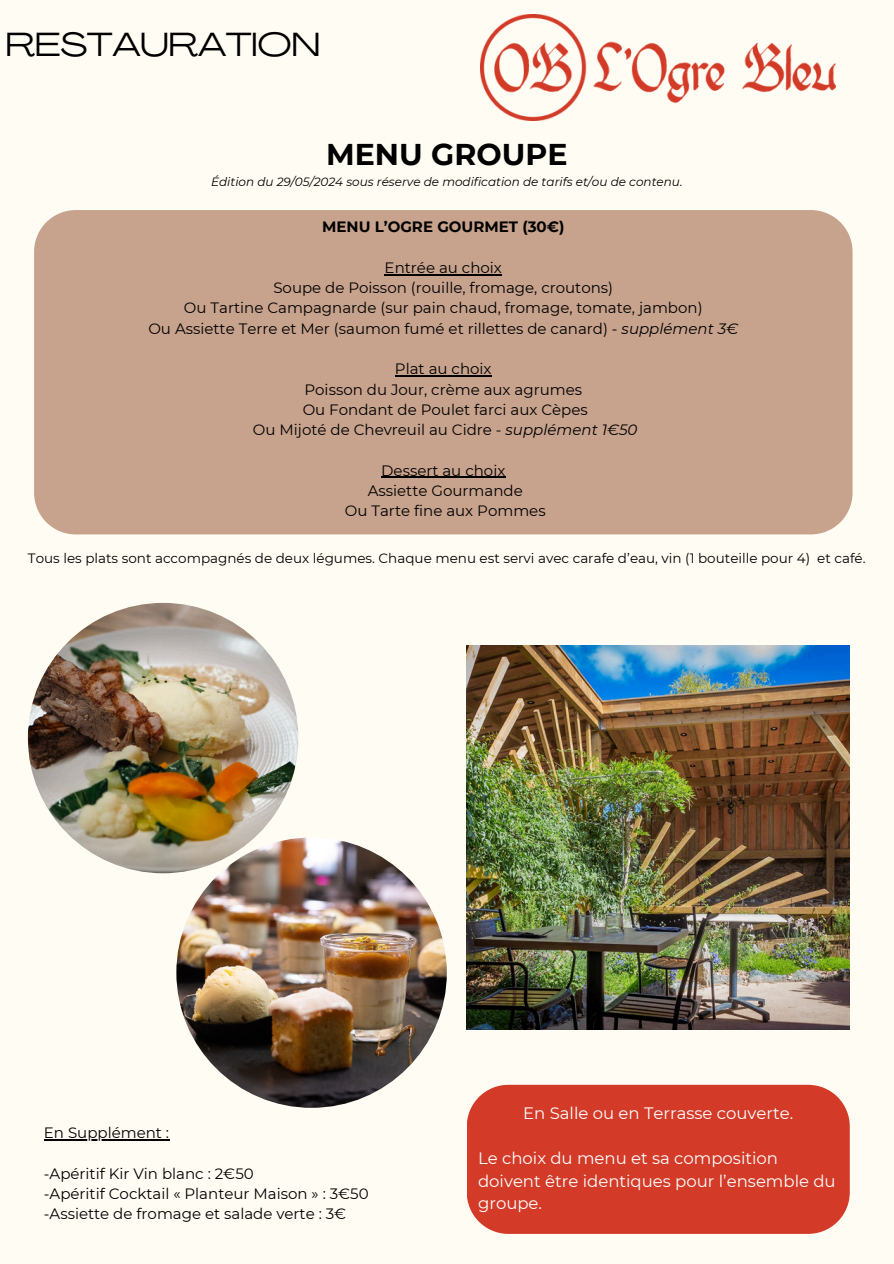
<style>
.page{position:relative;width:894px;height:1264px;background:#fff}
.page>*{position:absolute;margin:0;border:0;box-sizing:border-box;transform-origin:0 0}
.t1{font:33px "Agrandir Grand";color:#000}
.t2{font:700 30px "Montserrat";color:#000}
.t3{font:16.5px/22.5px "Montserrat";color:#fff}
.t4{font:15px/20.2px "Montserrat";color:#000;text-align:center}
.t5{font:700 15px "Montserrat";color:#000}
.t6{font:13.5px "Montserrat";color:#000}
.t7{font:italic 12px "Montserrat";color:#000}
.s1{font-style:italic}
</style>
<div class="page">
<div style="left:0;top:0;width:893px;height:1263px;background:#fffcf3"></div>
<div style="left:34px;top:210px;width:818px;height:324px;background:#c7a28c"></div>
<hr style="left:384px;top:274px;width:118px;height:1px;background:#000">
<hr style="left:395px;top:375px;width:96px;height:1px;background:#000">
<hr style="left:381px;top:476px;width:124px;height:2px;background:#000">
<img style="left:28px;top:603px;width:270px;height:270px;border-radius:50%">
<img style="left:176px;top:837px;width:270px;height:270px;border-radius:50%">
<div style="left:467px;top:1084px;width:382px;height:149px;background:#d33a27"></div>
<img style="left:481px;top:14px;width:354px;height:106px">
<img style="left:466px;top:645px;width:383px;height:384px">
<hr style="left:44px;top:1139px;width:125px;height:1px;background:#000">
<p class="t1" style="left:6px;top:31px;width:316px">RESTAURATION</p>
<h3 class="t2" style="left:326px;top:136px;width:243px">MENU GROUPE</h3>
<h3 class="t7" style="left:211px;top:174px;width:473px">Édition du 29/05/2024 sous réserve de modification de tarifs et/ou de contenu.</h3>
<h1 class="t5" style="left:322px;top:218px;width:244px">MENU L’OGRE GOURMET (30€)</h1>
<p class="t4" style="left:148px;top:257px;width:591px">Entrée au choix<br>Soupe de Poisson (rouille, fromage, croutons)<br>Ou Tartine Campagnarde (sur pain chaud, fromage, tomate, jambon)<br>Ou Assiette Terre et Mer (saumon fumé et rillettes de canard) - <span class="s1">supplément 3€</span></p>
<p class="t4" style="left:253px;top:359px;width:386px">Plat au choix<br>Poisson du Jour, crème aux agrumes<br>Ou Fondant de Poulet farci aux Cèpes<br>Ou Mijoté de Chevreuil au Cidre - <span class="s1">supplément 1€50</span></p>
<p class="t4" style="left:345px;top:460px;width:202px">Dessert au choix<br>Assiette Gourmande<br>Ou Tarte fine aux Pommes</p>
<p class="t6" style="left:28px;top:549px;width:838px">Tous les plats sont accompagnés de deux légumes. Chaque menu est servi avec carafe d’eau, vin (1 bouteille pour 4) et café.</p>
<h3 class="t4" style="left:44px;top:1122px;width:127px">En Supplément :</h3>
<h3 class="t4" style="left:44px;top:1163px;width:326px;text-align:left">-Apéritif Kir Vin blanc : 2€50<br>-Apéritif Cocktail « Planteur Maison » : 3€50 -Assiette de fromage et salade verte : 3€</h3>
<h3 class="t3" style="left:523px;top:1101px;width:271px">En Salle ou en Terrasse couverte.</h3>
<h3 class="t3" style="left:478px;top:1146px;width:359px">Le choix du menu et sa composition doivent être identiques pour l’ensemble du groupe.</h3>
</div>
